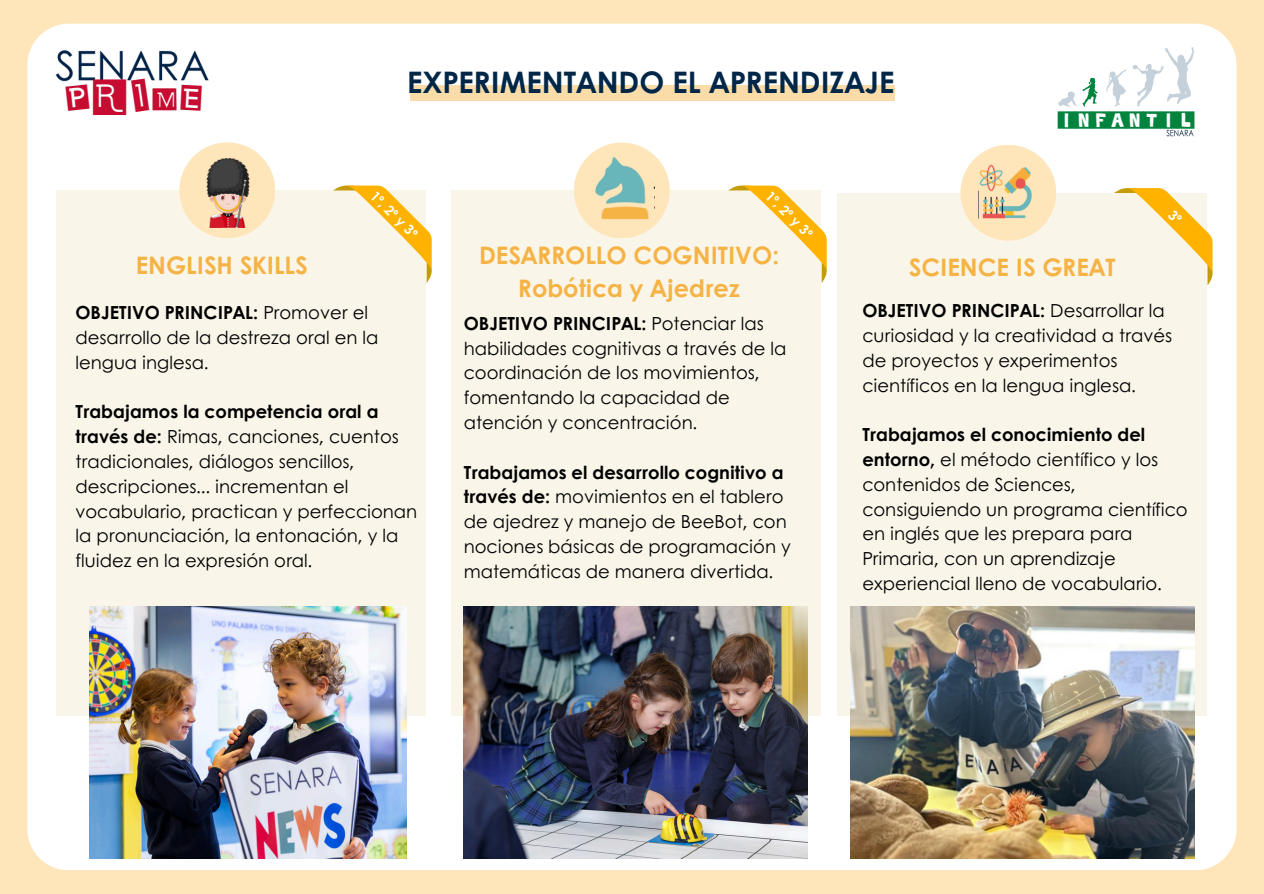
<style>
.page{position:relative;width:1264px;height:894px;background:#fff}
.page>*{position:absolute;margin:0;border:0;box-sizing:border-box;transform-origin:0 0}
.t1{font:40.65px "Earwig Factory";color:#c60c30}
.t2{font:700 29.55px "Century Gothic";color:#002748}
.t3{font:700 24.15px/33.3px "Century Gothic";color:#f6b345;text-align:center}
.t4{font:22.65px "alphaletras";color:#00843d}
.t5{font:18px/24.8px "Century Gothic";color:#000}
.t6{font:700 13.5px "Century Gothic";color:#fff}
.s1{font-weight:700}
</style>
<div class="page">
<div style="left:0;top:0;width:1263px;height:893px;background:#ffe5ba"></div>
<div style="left:27px;top:24px;width:1209px;height:846px;background:#fff"></div>
<img style="left:54px;top:48px;width:157px;height:36px">
<div style="left:57px;top:190px;width:369px;height:525px;background:#f9f6e9"></div>
<div style="left:179px;top:142px;width:96px;height:96px;background:#ffe5ba;border-radius:50%"></div>
<img style="left:206px;top:157px;width:44px;height:70px">
<div style="left:451px;top:190px;width:369px;height:525px;background:#f9f6e9"></div>
<div style="left:574px;top:142px;width:95px;height:96px;background:#ffe5ba;border-radius:50%"></div>
<img style="left:589px;top:136px;width:65px;height:102px">
<div style="left:837px;top:193px;width:370px;height:522px;background:#f9f6e9"></div>
<div style="left:960px;top:145px;width:96px;height:95px;background:#ffe5ba;border-radius:50%"></div>
<img style="left:978px;top:145px;width:59px;height:96px">
<svg style="left:333px;top:185px;width:98px;height:97px"></svg>
<svg style="left:728px;top:185px;width:98px;height:97px"></svg>
<img style="left:89px;top:606px;width:318px;height:252px">
<img style="left:464px;top:606px;width:343px;height:252px">
<img style="left:850px;top:606px;width:344px;height:252px">
<svg style="left:1106px;top:69px;width:20px;height:38px"></svg>
<svg style="left:1132px;top:47px;width:61px;height:60px;background:#f0f3f5"></svg>
<svg style="left:1058px;top:78px;width:39px;height:29px"></svg>
<img style="left:1165px;top:130px;width:28px;height:6px">
<div style="left:410px;top:85px;width:484px;height:16px;background:#fadca9"></div>
<svg style="left:1114px;top:188px;width:97px;height:97px"></svg>
<p class="t1" style="left:64px;top:70px;width:142px">PRIME</p>
<p class="t2" style="left:407px;top:59px;width:489px">EXPERIMENTANDO EL APRENDIZAJE</p>
<p class="t6" style="left:380px;top:186px;width:61px;rotate:45deg">1º, 2º y 3º</p>
<p class="t6" style="left:775px;top:186px;width:61px;rotate:45deg">1º, 2º y 3º</p>
<p class="t4" style="left:1058px;top:109px;width:137px">INFANTIL</p>
<h2 class="t3" style="left:136px;top:247px;width:173px">ENGLISH SKILLS</h2>
<p class="t3" style="left:479px;top:237px;width:301px">DESARROLLO COGNITIVO:<br>Robótica y Ajedrez</p>
<p class="t5" style="left:75px;top:299px;width:304px"><span class="s1">OBJETIVO PRINCIPAL:</span> Promover el desarrollo de la destreza oral en la lengua inglesa.</p>
<p class="t5" style="left:75px;top:398px;width:343px"><span class="s1">Trabajamos la competencia oral a través de:</span> Rimas, canciones, cuentos tradicionales, diálogos sencillos, descripciones... incrementan el vocabulario, practican y perfeccionan la pronunciación, la entonación, y la fluidez en la expresión oral.</p>
<p class="t5" style="left:464px;top:310px;width:324px"><span class="s1">OBJETIVO PRINCIPAL:</span> Potenciar las habilidades cognitivas a través de la coordinación de los movimientos, fomentando la capacidad de atención y concentración.</p>
<p class="t5" style="left:464px;top:458px;width:328px"><span class="s1">Trabajamos el desarrollo cognitivo a través de:</span> movimientos en el tablero de ajedrez y manejo de BeeBot, con nociones básicas de programación y matemáticas de manera divertida.</p>
<p class="t3" style="left:908px;top:250px;width:208px">SCIENCE IS GREAT</p>
<h3 class="t5" style="left:862px;top:297px;width:311px"><span class="s1">OBJETIVO PRINCIPAL:</span> Desarrollar la curiosidad y la creatividad a través de proyectos y experimentos científicos en la lengua inglesa.</h3>
<h4 class="t5" style="left:862px;top:421px;width:327px"><span class="s1">Trabajamos el conocimiento del entorno,</span> el método científico y los contenidos de Sciences, consiguiendo un programa científico en inglés que les prepara para<br>Primaria, con un aprendizaje experiencial lleno de vocabulario.</h4>
</div>
